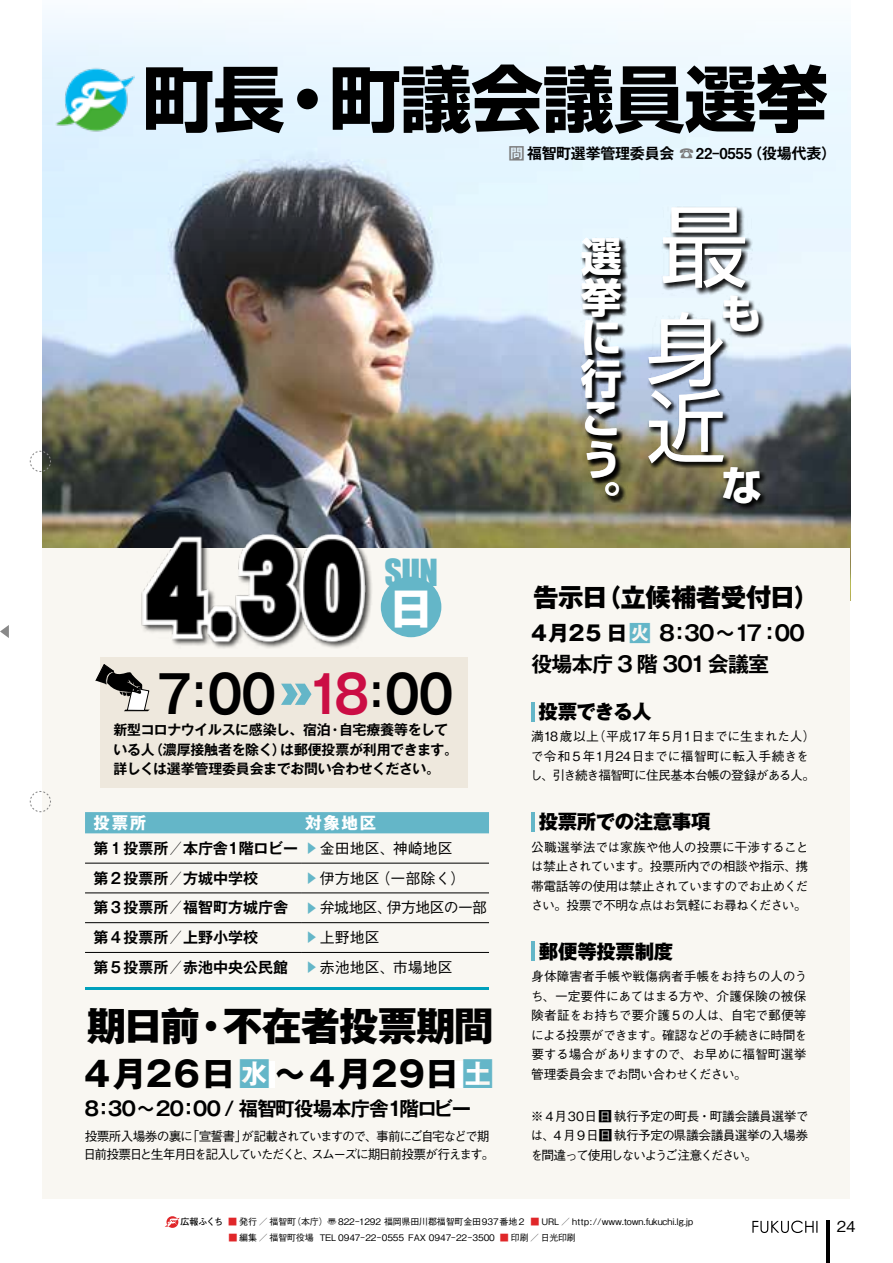
<style>
.page{position:relative;width:893px;height:1263px;background:#fff}
.page>*{position:absolute;margin:0;border:0;box-sizing:border-box;transform-origin:0 0}
.t1{font:88.5px "Shin Go Pro";color:#fff}
.t2{font:79.65px/77.1px "Shin Go Pro";color:#fff}
.t3{font:700 71.7px "Shin Go Pro";letter-spacing:-.01em;color:#000}
.t4{font:700 51.75px "Gothic MB101 Pro De";color:#cb0d44;scale:.9 1}
.t5{font:700 51.75px "Gothic MB101 Pro De";color:#000;scale:.9 1}
.t6{font:700 45.3px "Gothic MB101 Pro";color:#fff}
.t7{font:700 40.5px/40.5px "Shin Go Pro";color:#fff;text-align:justify}
.t8{font:800 39.3px "Gothic MB101 Pro";letter-spacing:-.025em;color:#000}
.t9{font:700 34.5px "Gothic MB101 Pro";letter-spacing:.04em;color:#000}
.t10{font:34.2px "Impact";color:#64b6c8}
.t11{font:800 25.5px "Gothic MB101 Pro";letter-spacing:-.02em;color:#000}
.t12{font:700 21px/31.5px "Gothic MB101 Pro De";letter-spacing:-.05em;color:#000}
.t13{font:700 19.5px "Gothic MB101 Pro De";letter-spacing:-.05em;color:#000}
.t14{font:800 19.5px "Gothic MB101 Pro";letter-spacing:-.02em;color:#000}
.t15{font:700 16.5px "Gothic MB101 Pro";letter-spacing:.1em;color:#fff}
.t16{font:700 15px "Gothic MB101 Pro De";color:#000}
.t17{font:500 15px "Gothic BBB Pro";color:#000}
.t18{font:700 15px "Gothic MB101 Pro De";letter-spacing:-.02em;color:#000}
.t19{font:500 15px "Gothic BBB Pro";letter-spacing:-.04em;color:#000}
.t20{font:700 13.95px/19.5px "Gothic MB101 Pro De";letter-spacing:-.025em;color:#000}
.t21{font:500 12.75px/19.5px "Gothic BBB Pro";letter-spacing:-.06em;color:#000;text-align:justify}
.t22{font:500 12.75px "Gothic BBB Pro";letter-spacing:-.13em;color:#000}
.t23{font:500 12.75px "Gothic BBB Pro";letter-spacing:-.135em;color:#000}
.t24{font:500 12.75px "Gothic BBB Pro";letter-spacing:-.02em;color:#000}
.t25{font:500 12.75px "Gothic BBB Pro";letter-spacing:-.12em;color:#000}
.t26{font:500 12.75px "Gothic BBB Pro";color:#64b6c8}
.t27{font:500 9px "Gothic BBB Pro";letter-spacing:-.01em;color:#000}
.t28{font:700 9px "Futo Go B101 Pro";letter-spacing:-.05em;color:#000}
.s1{color:#7c7c7d}
.s2{color:#7d7d7d}
.s3{font-family:"Midashi Go Pro MB31";font-weight:400}
.s4{font-size:43.05px}
.s5{font-size:43.05px;color:#000}
.s6{color:#000}
.s7{font-family:"Gothic MB101 Pro"}
.s8{font-family:"Gothic MB101 Pro";color:#64b6c8}
.s9{font-size:30px;color:#64b6c8}
.s10{font-family:"Gothic BBB Pro";font-weight:500}
.s11{color:#e02629}
.s12{color:#fff}
</style>
<div class="page">
<img style="left:43px;top:13px;width:807px;height:536px">
<div style="left:43px;top:549px;width:807px;height:650px;background:#f9f7f2"></div>
<hr style="left:85px;top:988px;width:404px;height:2px;background:#00a0bc">
<div style="left:248px;top:1061px;width:27px;height:26px;background:#fff"></div>
<div style="left:452px;top:1061px;width:27px;height:26px;background:#fff"></div>
<div style="left:85px;top:812px;width:404px;height:21px;background:#64b6c8"></div>
<hr style="left:85px;top:863px;width:216px;height:1px;background:#000">
<hr style="left:301px;top:863px;width:188px;height:1px;background:#000">
<hr style="left:85px;top:892px;width:216px;height:1px;background:#000">
<hr style="left:301px;top:892px;width:188px;height:1px;background:#000">
<hr style="left:85px;top:922px;width:216px;height:1px;background:#000">
<hr style="left:301px;top:922px;width:188px;height:1px;background:#000">
<hr style="left:85px;top:952px;width:216px;height:1px;background:#000">
<hr style="left:301px;top:952px;width:188px;height:1px;background:#000">
<hr style="left:531px;top:702px;width:4px;height:19px;background:#64b6c8">
<hr style="left:531px;top:812px;width:4px;height:19px;background:#64b6c8">
<hr style="left:532px;top:942px;width:3px;height:19px;background:#64b6c8">
<div style="left:381px;top:577px;width:60px;height:60px;background:#64b6c8;border-radius:50%"></div>
<div style="left:100px;top:657px;width:368px;height:130px;background:#eee8dd"></div>
<svg style="left:281px;top:683px;width:31px;height:22px"></svg>
<svg style="left:96px;top:664px;width:54px;height:47px"></svg>
<img style="left:139px;top:506px;width:232px;height:142px">
<img style="left:55px;top:58px;width:80px;height:81px">
<div style="left:661px;top:206px;width:91px;height:89px;background:#000;opacity:.75"></div>
<div style="left:647px;top:311px;width:83px;height:159px;background:#000;opacity:.75"></div>
<div style="left:722px;top:295px;width:43px;height:43px;background:#000;opacity:.75"></div>
<div style="left:722px;top:466px;width:45px;height:44px;background:#000;opacity:.75"></div>
<div style="left:580px;top:237px;width:48px;height:265px;background:#000;opacity:.75"></div>
<svg style="left:0;top:625px;width:9px;height:13px"></svg>
<svg style="left:29px;top:450px;width:23px;height:23px"></svg>
<svg style="left:29px;top:790px;width:22px;height:23px"></svg>
<hr style="left:826px;top:1220px;width:3px;height:43px;background:#000">
<svg style="left:752px;top:1220px;width:65px;height:13px"></svg>
<svg style="left:165px;top:1216px;width:15px;height:12px"></svg>
<h3 class="t3" style="left:143px;top:42px;width:144px">町長</h3>
<h3 class="t3" style="left:272px;top:42px;width:73px">・</h3>
<h3 class="t3" style="left:329px;top:42px;width:500px">町議会議員選挙</h3>
<p class="t18" style="left:509px;top:140px;width:244px"><span class="s1">問</span>福智町選挙管理委員会 <span class="s2">☎</span><span class="s3">22-0555</span></p>
<p class="t16" style="left:747px;top:141px;width:90px">（役場代表(</p>
<h3 class="t7" style="left:581px;top:232px;width:42px">選挙に行こう</h3>
<h3 class="t7" style="left:581px;top:475px;width:39px">。</h3>
<h1 class="t1" style="left:660px;top:174px;width:87px">最</h1>
<h2 class="t2" style="left:646px;top:301px;width:79px">身近</h2>
<h3 class="t7" style="left:721px;top:289px;width:39px">も</h3>
<h3 class="t7" style="left:721px;top:461px;width:41px">な</h3>
<h3 class="t5" style="left:157px;top:651px;width:134px">7<span class="s4">：</span>00</h3>
<h3 class="t10" style="left:384px;top:546px;width:55px">SUN</h3>
<h3 class="t6" style="left:388px;top:571px;width:47px">日</h3>
<h3 class="t4" style="left:306px;top:651px;width:165px">18<span class="s5">：</span><span class="s6">00</span></h3>
<h3 class="t11" style="left:596px;top:576px;width:225px">（立候補者受付日(</h3>
<h3 class="t11" style="left:533px;top:576px;width:76px">告示日</h3>
<h3 class="t12" style="left:531px;top:615px;width:275px"><span class="s7">4月25 日</span><span class="s8">火</span> 8：30~17：00役場本庁 3 階 301 会議室</h3>
<h3 class="t14" style="left:539px;top:695px;width:114px">投票できる人</h3>
<p class="t20" style="left:280px;top:718px;width:179px;text-indent:-167px">新型コロナウイルスに感染し、宿泊<br>は郵便投票が利用できます。</p>
<p class="t20" style="left:339px;top:718px;width:111px">自宅療養等をして</p>
<p class="t20" style="left:328px;top:718px;width:15px">・</p>
<p class="t20" style="left:149px;top:738px;width:138px">（濃厚接触者を除く）</p>
<p class="t20" style="left:113px;top:738px;width:328px">いる人<br>詳しくは選挙管理委員会までお問い合わせください。</p>
<p class="t15" style="left:94px;top:809px;width:54px">投票所</p>
<p class="t15" style="left:305px;top:809px;width:72px">対象地区</p>
<p class="t16" style="left:94px;top:836px;width:206px">第 1 投票所／本庁舎１階ロビー</p>
<p class="t17" style="left:320px;top:836px;width:76px">金田地区、</p>
<p class="t26" style="left:305px;top:838px;width:14px">▶</p>
<p class="t17" style="left:393px;top:836px;width:61px">神崎地区</p>
<p class="t16" style="left:94px;top:865px;width:166px">第2 投票所／方城中学校</p>
<p class="t17" style="left:375px;top:866px;width:92px">（一部除く(</p>
<p class="t17" style="left:320px;top:866px;width:61px">伊方地区</p>
<p class="t26" style="left:305px;top:868px;width:14px">▶</p>
<p class="t16" style="left:94px;top:895px;width:196px">第3 投票所／福智町方城庁舎</p>
<p class="t17" style="left:320px;top:896px;width:74px">弁城地区、</p>
<p class="t19" style="left:387px;top:896px;width:102px">伊方地区の一部</p>
<p class="t26" style="left:305px;top:897px;width:14px">▶</p>
<p class="t16" style="left:94px;top:925px;width:166px">第4 投票所／上野小学校</p>
<p class="t17" style="left:320px;top:925px;width:61px">上野地区</p>
<p class="t26" style="left:305px;top:927px;width:14px">▶</p>
<p class="t16" style="left:94px;top:955px;width:196px">第5 投票所／赤池中央公民館</p>
<p class="t17" style="left:320px;top:955px;width:77px">赤池地区、</p>
<p class="t26" style="left:305px;top:957px;width:14px">▶</p>
<p class="t17" style="left:393px;top:955px;width:61px">市場地区</p>
<h3 class="t8" style="left:87px;top:993px;width:114px">期日前</h3>
<h3 class="t9" style="left:84px;top:1045px;width:410px">4月26日<span class="s9">水</span>～4月29日<span class="s9">土</span></h3>
<h3 class="t13" style="left:399px;top:1092px;width:73px">階ロビー</h3>
<h3 class="t8" style="left:223px;top:993px;width:272px">不在者投票期間</h3>
<h3 class="t8" style="left:192px;top:993px;width:41px">・</h3>
<h3 class="t13" style="left:84px;top:1092px;width:306px">8：30～20：00 / 福智町役場本庁舎</h3>
<h3 class="t13" style="left:385px;top:1092px;width:21px">１</h3>
<p class="t22" style="left:241px;top:1126px;width:250px">が記載されていますので、事前にご自宅などで期</p>
<p class="t21" style="left:187px;top:1125px;width:62px">「宣誓書」</p>
<p class="t21" style="left:85px;top:1125px;width:110px">投票所入場券の裏に</p>
<p class="t23" style="left:84px;top:1144px;width:233px">日前投票日と生年月日を記入していただくと、</p>
<p class="t25" style="left:311px;top:1144px;width:185px">スムーズに期日前投票が行えます。</p>
<p class="t24" style="left:593px;top:726px;width:224px">（平成17年5月1日までに生まれた人(</p>
<p class="t21" style="left:530px;top:725px;width:287px;text-align:left">満18歳以上<br>で令和 5 年 月1 24日までに福智町に転入手続きをし、引き続き福智町に住民基本台帳の登録がある人。</p>
<h3 class="t14" style="left:539px;top:805px;width:173px">投票所での注意事項</h3>
<p class="t21" style="left:531px;top:835px;width:279px">公職選挙法では家族や他人の投票に干渉することは禁止されています。投票所内での相談や指示、携帯電話等の使用は禁止されていますのでお止めください。投票で不明な点はお気軽にお尋ねください。</p>
<h3 class="t14" style="left:539px;top:935px;width:136px">郵便等投票制度</h3>
<p class="t21" style="left:531px;top:965px;width:278px">身体障害者手帳や戦傷病者手帳をお持ちの人のうち、一定要件にあてはまる方や、介護保険の被保険者証をお持ちで要介護５の人は、自宅で郵便等による投票ができます。確認などの手続きに時間を要する場合がありますので、お早めに福智町選挙管理委員会までお問い合わせください。</p>
<p class="t21" style="left:530px;top:1104px;width:280px">※ 4月30日日執行予定の町長・町議会議員選挙では、4 月9日日執行予定の県議会議員選挙の入場券を間違って使用しないようご注意ください。</p>
<p class="t27" style="left:292px;top:1214px;width:235px">（本庁）〠 822-1292 福岡県田川郡福智町金田937番地２</p>
<p class="t28" style="left:169px;top:1214px;width:56px"><span class="s10">　</span>広報ふくち</p>
<p class="t27" style="left:228px;top:1214px;width:69px"><span class="s11">■</span>発行／福智町</p>
<p class="t27" style="left:530px;top:1214px;width:164px"><span class="s11">■</span> URL ／ http://www.town.fukuchi l g. j p.</p>
<p class="t27" style="left:169px;top:1230px;width:147px"><span class="s12">　　　　　　</span> <span class="s11">■</span> 編集／福智町役場</p>
<p class="t27" style="left:500px;top:1230px;width:77px"><span class="s11">■</span> 印刷／日光印刷</p>
<p class="t27" style="left:320px;top:1230px;width:177px">TEL 0947-22-0555 FAX 0947-22-3500</p>
<p class="t17" style="left:837px;top:1215px;width:20px">24</p>
</div>
